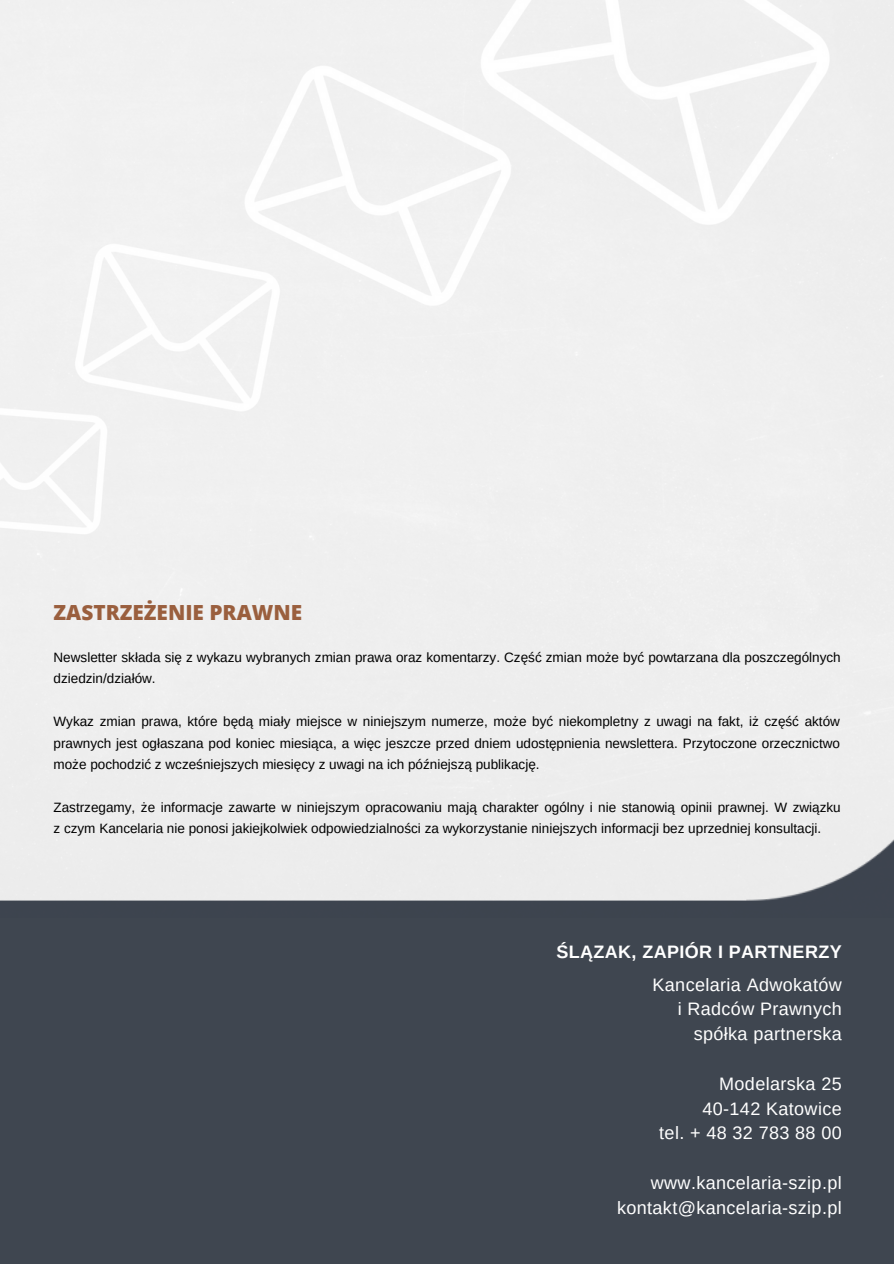
<style>
.page{position:relative;width:894px;height:1264px;background:#fff}
.page>*{position:absolute;margin:0;border:0;box-sizing:border-box;transform-origin:0 0}
.t1{font:800 20.85px "Open Sans";color:#9a5f3e}
.t2{font:18px "Arimo";letter-spacing:.02em;color:#fff}
.t3{font:700 18px "Arimo";letter-spacing:.02em;color:#fff}
.t4{font:13.5px/21.5px "Arimo";color:#000}
</style>
<div class="page">
<img style="left:0;top:839px;width:893px;height:424px">
<p class="t1" style="left:53px;top:598px;width:250px">ZASTRZEŻENIE PRAWNE</p>
<p class="t4" style="left:53px;top:646px;width:788px">Newsletter składa się z wykazu wybranych zmian prawa oraz komentarzy. Część zmian może być powtarzana dla poszczególnych dziedzin/działów.</p>
<p class="t4" style="left:53px;top:710px;width:787px;text-align:justify">Wykaz zmian prawa, które będą miały miejsce w niniejszym numerze, może być niekompletny z uwagi na fakt, iż część aktów prawnych jest ogłaszana pod koniec miesiąca, a więc jeszcze przed dniem udostępnienia newslettera. Przytoczone orzecznictwo może pochodzić z wcześniejszych miesięcy z uwagi na ich późniejszą publikację.</p>
<p class="t4" style="left:53px;top:796px;width:788px">Zastrzegamy, że informacje zawarte w niniejszym opracowaniu mają charakter ogólny i nie stanowią opinii prawnej. W związku z czym Kancelaria nie ponosi jakiejkolwiek odpowiedzialności za wykorzystanie niniejszych informacji bez uprzedniej konsultacji.</p>
<p class="t3" style="left:556px;top:941px;width:287px">ŚLĄZAK, ZAPIÓR I PARTNERZY</p>
<p class="t2" style="left:652px;top:974px;width:191px">Kancelaria Adwokatów</p>
<p class="t2" style="left:677px;top:999px;width:165px">i Radców Prawnych</p>
<p class="t2" style="left:693px;top:1023px;width:149px">spółka partnerska</p>
<p class="t2" style="left:719px;top:1073px;width:124px">Modelarska 25</p>
<p class="t2" style="left:702px;top:1098px;width:141px">40-142 Katowice</p>
<p class="t2" style="left:659px;top:1122px;width:184px">tel. + 48 32 783 88 00</p>
<p class="t2" style="left:650px;top:1172px;width:192px">www.kancelaria-szip.pl</p>
<p class="t2" style="left:617px;top:1197px;width:226px">kontakt@kancelaria-szip.pl</p>
</div>
